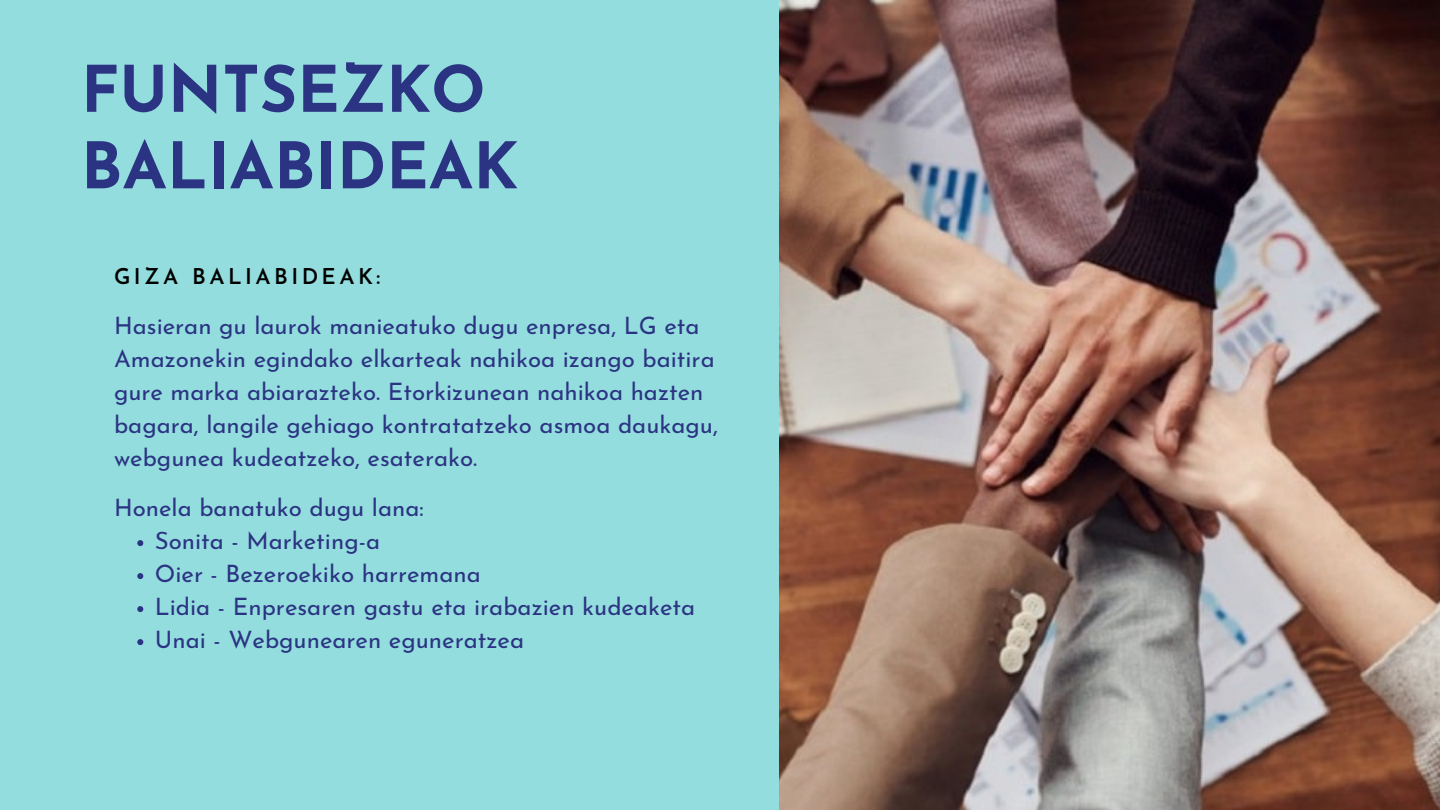
<style>
.page{position:relative;width:1440px;height:810px;background:#94ddde}
.page>*{position:absolute;margin:0;border:0;box-sizing:border-box;transform-origin:0 0}
.t1{font:700 64px/76.5px "Josefin Sans";color:#2b3482}
.t2{font:24px/33px "Josefin Sans";color:#2b3482}
.t3{font:600 21.8px "Josefin Sans";letter-spacing:.16em;color:#000}
</style>
<div class="page">
<img style="left:780px;top:0;width:660px;height:810px">
<svg style="left:137px;top:540px;width:6px;height:6px"></svg>
<svg style="left:137px;top:573px;width:6px;height:6px"></svg>
<svg style="left:137px;top:606px;width:6px;height:6px"></svg>
<svg style="left:137px;top:639px;width:6px;height:6px"></svg>
<h1 class="t1" style="left:81px;top:58px;width:439px">FUNTSEZKO<br>BALIABIDEAK</h1>
<p class="t3" style="left:114px;top:268px;width:268px">GIZA BALIABIDEAK:</p>
<p class="t2" style="left:114px;top:312px;width:605px">Hasieran gu laurok manieatuko dugu enpresa, LG eta Amazonekin egindako elkarteak nahikoa izango baitira gure marka abiarazteko. Etorkizunean nahikoa hazten bagara, langile gehiago kontratatzeko asmoa daukagu, webgunea kudeatzeko, esaterako.</p>
<p class="t2" style="left:114px;top:494px;width:311px">Honela banatuko dugu lana:</p>
<p class="t2" style="left:155px;top:527px;width:542px">Sonita - Marketing-a<br>Oier - Bezeroekiko harremana<br>Lidia - Enpresaren gastu eta irabazien kudeaketa Unai - Webgunearen eguneratzea</p>
</div>
